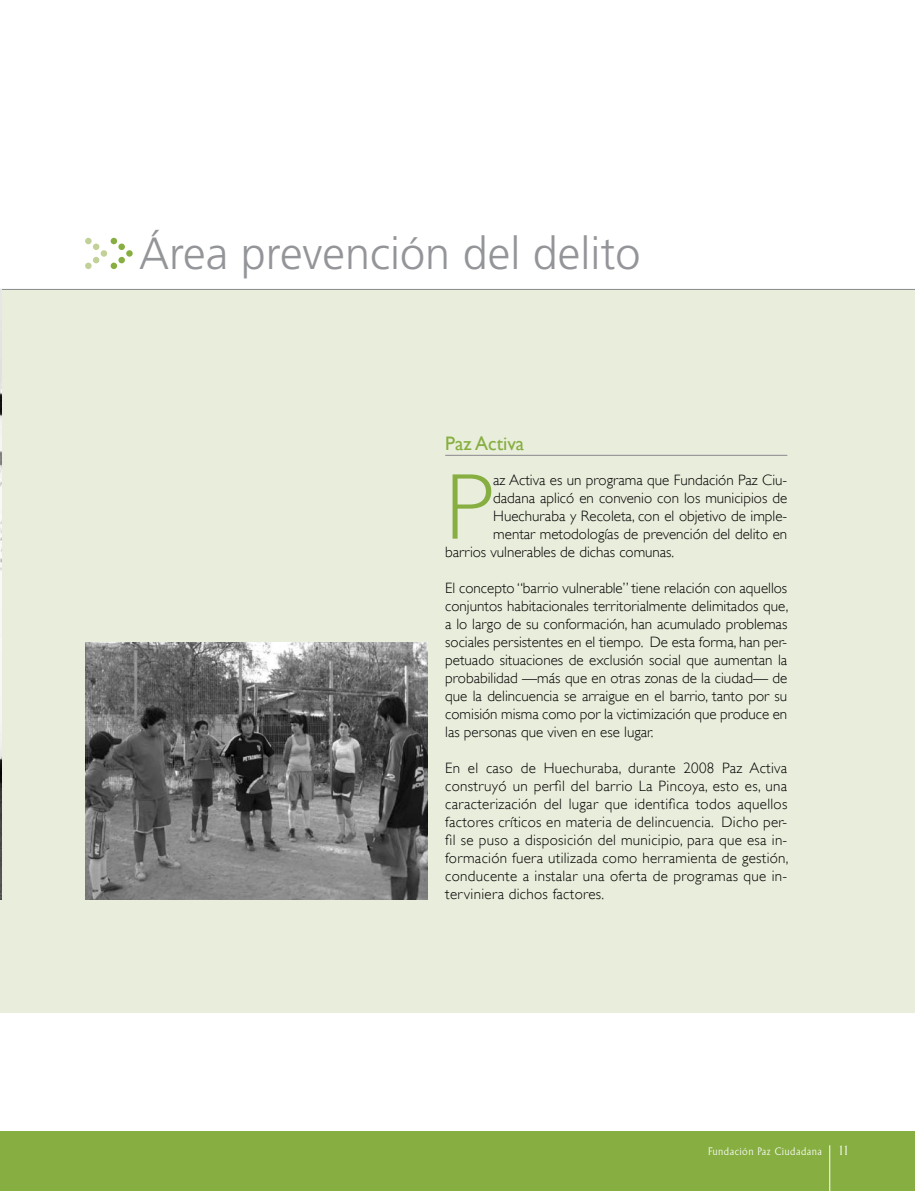
<style>
.page{position:relative;width:915px;height:1191px;background:#fff}
.page>*{position:absolute;margin:0;border:0;box-sizing:border-box;transform-origin:0 0}
.t1{font:300 94.05px "Gill Sans";color:#86ae40}
.t2{font:300 45px "Frutiger LT Std";color:#939598}
.t3{font:19.5px "Gill Sans";color:#86ae40}
.t4{font:300 15px/18px "Gill Sans";color:#000;text-align:justify}
.t5{font:300 10.5px "Adelon";letter-spacing:.04em;color:#fff}
.s1{font-size:13.5px}
</style>
<div class="page">
<div style="left:0;top:1131px;width:914px;height:60px;background:#86ae40"></div>
<hr style="left:829px;top:1145px;width:1px;height:46px;background:#fff">
<div style="left:0;top:289px;width:914px;height:723px;background:#e9eddb"></div>
<hr style="left:0;top:289px;width:914px;height:1px;background:#88898c">
<svg style="left:126px;top:250px;width:7px;height:7px"></svg>
<svg style="left:111px;top:238px;width:6px;height:6px"></svg>
<svg style="left:111px;top:263px;width:6px;height:6px"></svg>
<div style="left:118px;top:257px;width:7px;height:6px;background:#86ae40;border-radius:50%"></div>
<div style="left:118px;top:243px;width:7px;height:7px;background:#86ae40;border-radius:50%"></div>
<div style="left:101px;top:250px;width:6px;height:7px;background:#c1d198;border-radius:50%"></div>
<div style="left:85px;top:238px;width:7px;height:6px;background:#c1d198;border-radius:50%"></div>
<div style="left:85px;top:263px;width:7px;height:6px;background:#c1d198;border-radius:50%"></div>
<svg style="left:93px;top:257px;width:6px;height:6px"></svg>
<div style="left:93px;top:243px;width:6px;height:7px;background:#c1d198;border-radius:50%"></div>
<hr style="left:445px;top:455px;width:342px;height:1px;background:#88898c">
<img style="left:85px;top:642px;width:342px;height:257px">
<img style="left:0;top:289px;width:1px;height:610px">
<h2 class="t2" style="left:139px;top:228px;width:502px">Área prevención del delito</h2>
<h3 class="t3" style="left:445px;top:432px;width:81px">Paz Activa</h3>
<h1 class="t1" style="left:445px;top:452px;width:49px">P</h1>
<p class="t4" style="left:493px;top:470px;width:295px">az Activa es un programa que Fundación Paz Ciu-</p>
<p class="t4" style="left:493px;top:488px;width:295px">dadana aplicó en convenio con los municipios de</p>
<p class="t4" style="left:493px;top:506px;width:295px">Huechuraba y Recoleta, con el objetivo de imple-</p>
<p class="t4" style="left:493px;top:524px;width:295px">mentar metodologías de prevención del delito en</p>
<p class="t4" style="left:445px;top:542px;width:230px">barrios vulnerables de dichas comunas.</p>
<p class="t4" style="left:445px;top:578px;width:345px">El concepto “barrio vulnerable” tiene relación con aquellos conjuntos habitacionales territorialmente delimitados que, a lo largo de su conformación, han acumulado problemas sociales persistentes en el tiempo. De esta forma, han per&shy;petuado situaciones de exclusión social que aumentan la probabilidad —más que en otras zonas de la ciudad— de que la delincuencia se arraigue en el barrio, tanto por su comisión misma como por la victimización que produce en las personas que viven en ese lugar.</p>
<p class="t4" style="left:445px;top:758px;width:345px">En el caso de Huechuraba, durante 2008 Paz Activa construyó un perfil del barrio La Pincoya, esto es, una caracterización del lugar que identifica todos aquellos factores críticos en materia de delincuencia. Dicho per&shy;fil se puso a disposición del municipio, para que esa in&shy;formación fuera utilizada como herramienta de gestión, conducente a instalar una oferta de programas que in&shy;terviniera dichos factores.</p>
<p class="t5" style="left:708px;top:1145px;width:134px">Fundación Paz Ciudadana <span class="s1">11</span></p>
</div>
